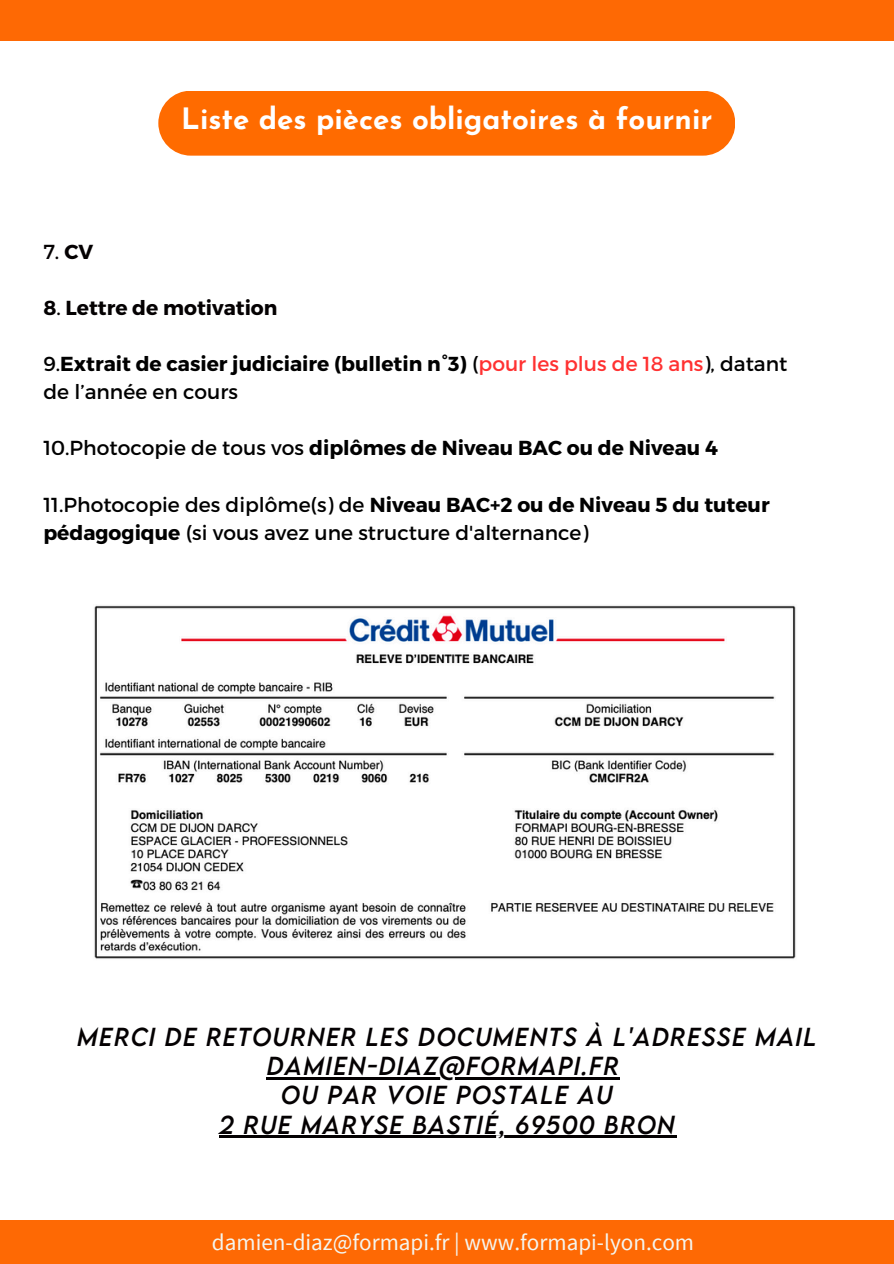
<style>
.page{position:relative;width:894px;height:1264px;background:#fff}
.page>*{position:absolute;margin:0;border:0;box-sizing:border-box;transform-origin:0 0}
.t1{font:700 29.4px "Josefin Sans";color:#fff}
.t2{font:italic 23.1px/29.2px "LEMONMILK";letter-spacing:.06em;color:#040102;text-align:center}
.t3{font:23.1px "Source Sans Pro";color:#f4f5ef}
.t4{font:20.25px/28.2px "Montserrat";color:#000}
.t5{font:700 20.25px "Montserrat";color:#000}
.t6{font:700 20.25px "Montserrat";color:#040102}
.t7{font:20.25px "Montserrat";color:#040102}
.s1{font-weight:700}
.s2{font-weight:400}
.s3{font-weight:400;color:#ff3131}
</style>
<div class="page">
<div style="left:0;top:0;width:893px;height:40px;background:#fe6904"></div>
<div style="left:158px;top:91px;width:577px;height:65px;background:#ff6b00;border-radius:32px"></div>
<div style="left:0;top:1220px;width:893px;height:43px;background:#fe6904"></div>
<hr style="left:267px;top:1077px;width:353px;height:2px;background:#040102">
<hr style="left:219px;top:1135px;width:457px;height:3px;background:#040102">
<img style="left:94px;top:605px;width:702px;height:354px">
<p class="t1" style="left:181px;top:107px;width:532px">Liste des pièces obligatoires à fournir</p>
<h4 class="t7" style="left:43px;top:238px;width:51px">7. <span class="s1">CV</span></h4>
<p class="t6" style="left:43px;top:294px;width:235px">8<span class="s2">.</span> Lettre de motivation</p>
<p class="t5" style="left:43px;top:351px;width:745px"><span class="s2">9.</span>Extrait de casier judiciaire (bulletin n°3) <span class="s2">(</span><span class="s3">pour les plus de 18 ans</span><span class="s2">), datant</span></p>
<p class="t4" style="left:43px;top:377px;width:196px">de l’année en cours</p>
<p class="t5" style="left:43px;top:435px;width:675px"><span class="s2">10.Photocopie de tous vos</span> diplômes de Niveau BAC ou de Niveau 4</p>
<p class="t4" style="left:43px;top:489px;width:727px">11.Photocopie des diplôme(s) de <span class="s1">Niveau BAC+2 ou de Niveau 5 du tuteur pédagogique</span> (si vous avez une structure d'alternance)</p>
<p class="t2" style="left:77px;top:1021px;width:740px">MERCI DE RETOURNER LES DOCUMENTS À L'ADRESSE MAIL</p>
<h2 class="t2" style="left:267px;top:1050px;width:353px">DAMIEN-DIAZ@FORMAPI.FR<br>OU PAR VOIE POSTALE AU</h2>
<p class="t2" style="left:219px;top:1109px;width:457px">2 RUE MARYSE BASTIÉ, 69500 BRON</p>
<h1 class="t3" style="left:212px;top:1227px;width:483px">damien-diaz@formapi.fr | www.formapi-lyon.com</h1>
</div>
